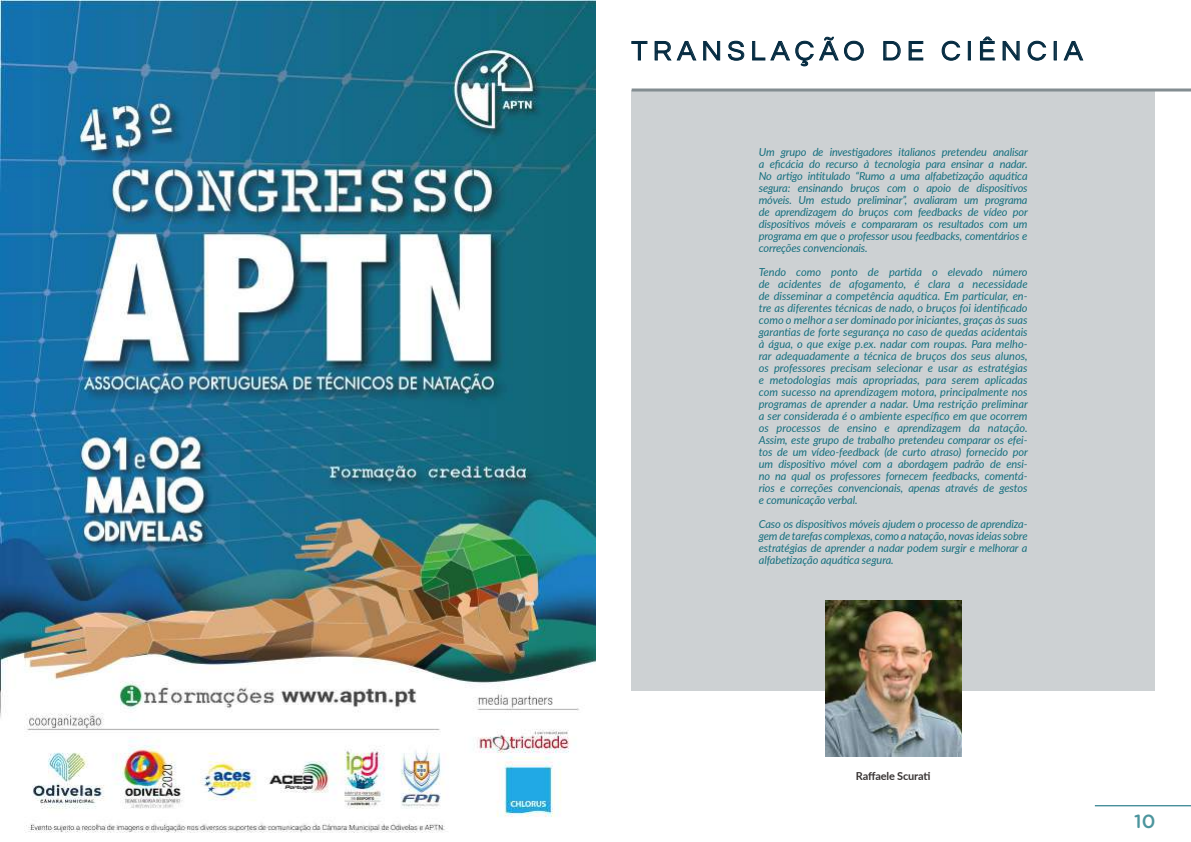
<style>
.page{position:relative;width:1191px;height:842px;background:#fff}
.page>*{position:absolute;margin:0;border:0;box-sizing:border-box;transform-origin:0 0}
.t1{font:28px "Questrial";letter-spacing:.2em;color:#042a40}
.t2{font:500 19px "Gotham Rounded";color:#4c959d}
.t3{font:italic 11px/12px "Lato";letter-spacing:-.01em;color:#156f7f;text-align:justify}
.t4{font:700 11px "Lato";letter-spacing:-.015em;color:#393535}
</style>
<div class="page">
<hr style="left:1094px;top:805px;width:97px;height:1px;background:#006475">
<img style="left:0;top:0;width:595px;height:833px">
<div style="left:631px;top:90px;width:524px;height:600px;background:#cdd1d3"></div>
<svg style="left:631px;top:41px;width:17px;height:20px"></svg>
<svg style="left:654px;top:41px;width:66px;height:20px"></svg>
<svg style="left:727px;top:40px;width:18px;height:21px"></svg>
<svg style="left:752px;top:36px;width:112px;height:31px"></svg>
<svg style="left:883px;top:41px;width:18px;height:20px"></svg>
<svg style="left:908px;top:41px;width:15px;height:20px"></svg>
<svg style="left:941px;top:40px;width:20px;height:21px"></svg>
<div style="left:967px;top:41px;width:4px;height:19px;border:1px solid #042a40"></div>
<svg style="left:980px;top:36px;width:15px;height:25px"></svg>
<svg style="left:1002px;top:41px;width:18px;height:20px"></svg>
<svg style="left:1027px;top:40px;width:20px;height:21px"></svg>
<svg style="left:1063px;top:41px;width:21px;height:20px"></svg>
<svg style="left:631px;top:88px;width:560px;height:4px;background:#9ba3a7"></svg>
<img style="left:825px;top:600px;width:136px;height:156px">
<h1 class="t1" style="left:631px;top:37px;width:453px">TRANSLAÇÃO DE CIÊNCIA</h1>
<p class="t3" style="left:759px;top:146px;width:270px">Um grupo de investigadores italianos pretendeu analisar a eficácia do recurso à tecnologia para ensinar a nadar.<br>No artigo intitulado “Rumo a uma alfabetização aquática segura: ensinando bruços com o apoio de dispositivos móveis. Um estudo preliminar”, avaliaram um programa de aprendizagem do bruços com feedbacks de vídeo por dispositivos móveis e compararam os resultados com um programa em que o professor usou feedbacks, comentários e correções convencionais.</p>
<p class="t3" style="left:759px;top:266px;width:270px">Tendo como ponto de partida o elevado número de acidentes de afogamento, é clara a necessidade de disseminar a competência aquática. Em particular, en&shy;tre as diferentes técnicas de nado, o bruços foi identificado como o melhor a ser dominado por iniciantes, graças às suas garantias de forte segurança no caso de quedas acidentais à água, o que exige p.ex. nadar com roupas. Para melho&shy;rar adequadamente a técnica de bruços dos seus alunos, os professores precisam selecionar e usar as estratégias e metodologias mais apropriadas, para serem aplicadas com sucesso na aprendizagem motora, principalmente nos programas de aprender a nadar. Uma restrição preliminar a ser considerada é o ambiente específico em que ocorrem os processos de ensino e aprendizagem da natação.<br>Assim, este grupo de trabalho pretendeu comparar os efei&shy;tos de um vídeo-feedback (de curto atraso) fornecido por um dispositivo móvel com a abordagem padrão de ensi&shy;no na qual os professores fornecem feedbacks, comentá&shy;rios e correções convencionais, apenas através de gestos e comunicação verbal.</p>
<p class="t3" style="left:759px;top:518px;width:270px">Caso os dispositivos móveis ajudem o processo de aprendiza&shy;gem de tarefas complexas, como a natação, novas ideias sobre estratégias de aprender a nadar podem surgir e melhorar a alfabetização aquática segura.</p>
<p class="t4" style="left:856px;top:768px;width:76px">Raffaele Scurati</p>
<h2 class="t2" style="left:1134px;top:808px;width:23px">10</h2>
</div>
